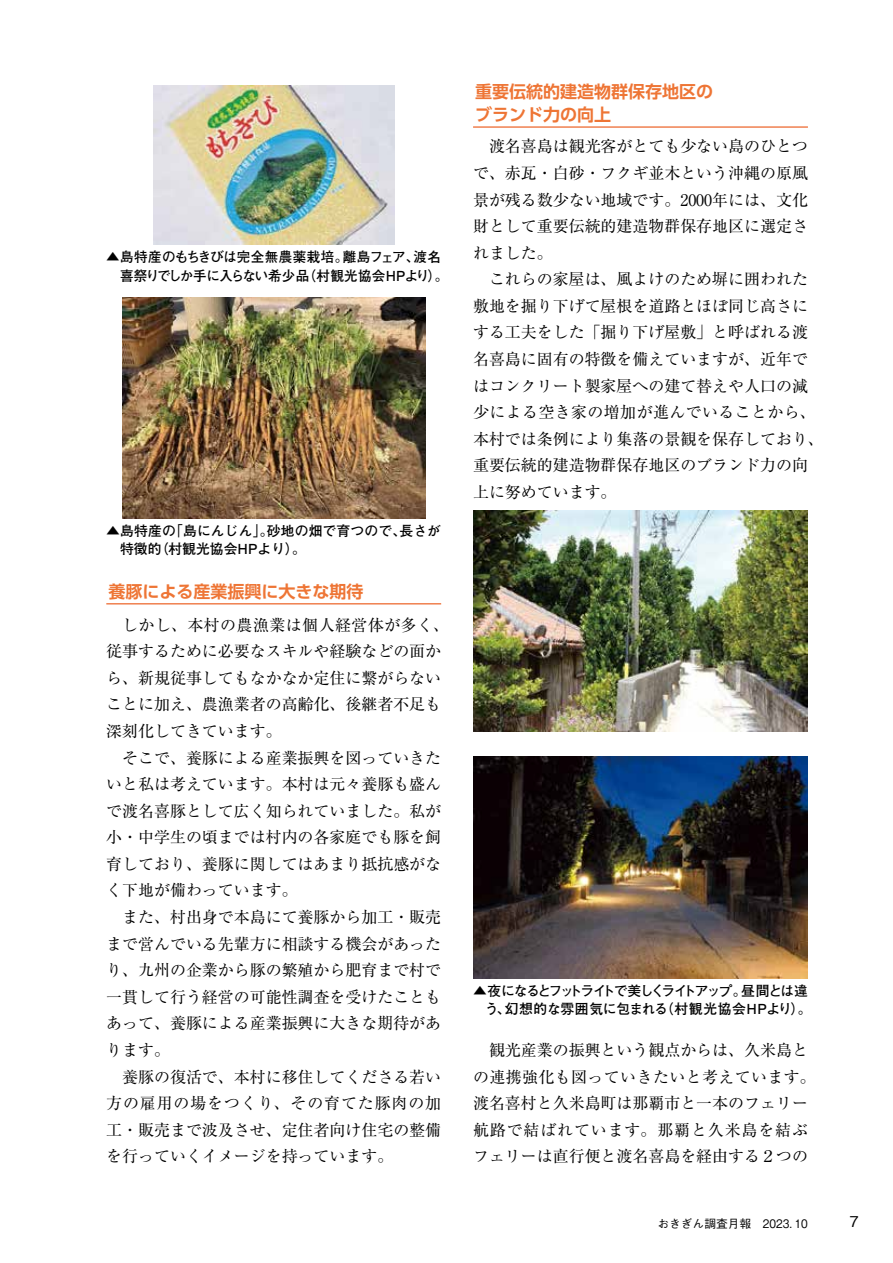
<style>
.page{position:relative;width:893px;height:1263px;background:#fff}
.page>*{position:absolute;margin:0;border:0;box-sizing:border-box;transform-origin:0 0}
.t1{font:700 16.95px/22.4px "UD Shin Go Pro De";color:#ee7535}
.t2{font:15.9px/26.5px "Ryumin Pr 6 N";color:#000;text-align:justify}
.t3{font:500 14.85px "Gothic BBB Pr 6 N";color:#000}
.t4{font:700 13.8px/18.1px "Futo Go B101 Pr 6 N";color:#000}
.t5{font:700 13.8px/18.1px "Futo Go B101 Pr 6 N";letter-spacing:-.075em;color:#000;text-align:right}
.t6{font:500 11.7px "Gothic BBB Pr 6 N";color:#000}
</style>
<div class="page">
<hr style="left:106px;top:603px;width:335px;height:1px;background:#e94c07">
<hr style="left:473px;top:126px;width:335px;height:2px;background:#e94c07">
<img style="left:153px;top:85px;width:241px;height:159px">
<img style="left:473px;top:510px;width:335px;height:221px">
<img style="left:473px;top:757px;width:335px;height:221px">
<img style="left:122px;top:298px;width:303px;height:221px">
<p class="t4" style="left:120px;top:248px;width:330px;text-indent:-14px">▲島特産のもちきびは完全無農薬栽培。離島フェア、渡名喜祭りでしか手に入らない希少品（村観光協会HPより）。</p>
<p class="t4" style="left:120px;top:521px;width:322px;text-indent:-14px">▲島特産の「島にんじん」。砂地の畑で育つので、長さが特徴的（村観光協会HPより）。</p>
<p class="t1" style="left:108px;top:579px;width:257px">養豚による産業振興に大きな期待</p>
<p class="t2" style="left:106px;top:611px;width:344px;text-align:left;text-indent:16px">しかし、本村の農漁業は個人経営体が多く、従事するために必要なスキルや経験などの面から、新規従事してもなかなか定住に繋がらないことに加え、農漁業者の高齢化、後継者不足も深刻化してきています。</p>
<p class="t2" style="left:106px;top:743px;width:336px;text-indent:16px">そこで、養豚による産業振興を図っていきたいと私は考えています。本村は元々養豚も盛んで渡名喜豚として広く知られていました。私が小・中学生の頃までは村内の各家庭でも豚を飼育しており、養豚に関してはあまり抵抗感がなく下地が備わっています。</p>
<p class="t2" style="left:106px;top:903px;width:336px;text-indent:16px">また、村出身で本島にて養豚から加工・販売まで営んでいる先輩方に相談する機会があったり、九州の企業から豚の繁殖から肥育まで村で一貫して行う経営の可能性調査を受けたこともあって、養豚による産業振興に大きな期待があります。</p>
<p class="t2" style="left:106px;top:1062px;width:336px;text-indent:16px">養豚の復活で、本村に移住してくださる若い方の雇用の場をつくり、その育てた豚肉の加工・販売まで波及させ、定住者向け住宅の整備を行っていくイメージを持っています。</p>
<p class="t1" style="left:475px;top:80px;width:240px">重要伝統的建造物群保存地区のブランド力の向上</p>
<p class="t2" style="left:473px;top:132px;width:336px;text-indent:16px">渡名喜島は観光客がとても少ない島のひとつで、赤瓦・白砂・フクギ並木という沖縄の原風景が残る数少ない地域です。2000年には、文化財として重要伝統的建造物群保存地区に選定されました。</p>
<p class="t2" style="left:473px;top:265px;width:352px;text-align:left;text-indent:16px">これらの家屋は、風よけのため塀に囲われた敷地を掘り下げて屋根を道路とほぼ同じ高さにする工夫をした「掘り下げ屋敷」と呼ばれる渡名喜島に固有の特徴を備えていますが、近年ではコンクリート製家屋への建て替えや人口の減少による空き家の増加が進んでいることから、本村では条例により集落の景観を保存しており、重要伝統的建造物群保存地区のブランド力の向上に努めています。</p>
<p class="t5" style="left:473px;top:981px;width:340px">▲夜になるとフットライトで美しくライトアップ。昼間とは違う、幻想的な雰囲気に包まれる（村観光協会HPより）。</p>
<p class="t2" style="left:473px;top:1036px;width:344px;text-align:center">観光産業の振興という観点からは、久米島と<br>の連携強化も図っていきたいと考えています。渡名喜村と久米島町は那覇市と一本のフェリー航路で結ばれています。那覇と久米島を結ぶフェリーは直行便と渡名喜島を経由する２つの</p>
<p class="t6" style="left:658px;top:1214px;width:152px">おきぎん調査月報　2023. 10</p>
<p class="t3" style="left:850px;top:1210px;width:11px">7</p>
</div>
